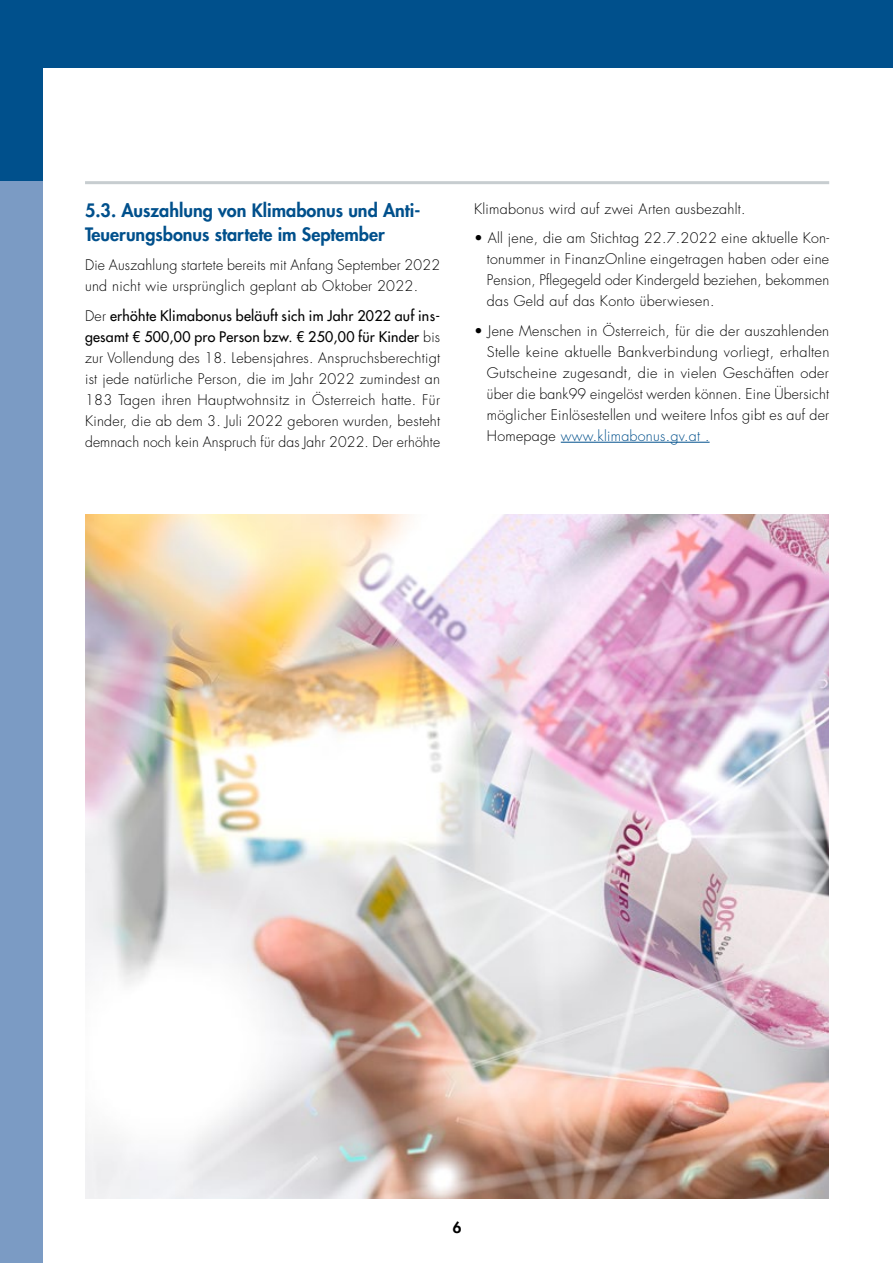
<style>
.page{position:relative;width:893px;height:1263px;background:#fff}
.page>*{position:absolute;margin:0;border:0;box-sizing:border-box;transform-origin:0 0}
.t1{font:800 18px/24px "Futura Std";color:#00508c}
.t2{font:800 15px "Futura Std";color:#000}
.t3{font:300 14.25px/21px "Futura Std";letter-spacing:.02em;color:#000;text-align:justify}
.s1{font-weight:500}
.s2{color:#00508c}
</style>
<div class="page">
<div style="left:0;top:0;width:43px;height:1263px;background:#7b9bc4"></div>
<div style="left:0;top:0;width:893px;height:68px;background:#00508c"></div>
<div style="left:0;top:0;width:43px;height:181px;background:#00508c"></div>
<hr style="left:85px;top:181px;width:744px;height:3px;background:#c7cdd0">
<hr style="left:561px;top:442px;width:149px;height:1px;background:#00508c">
<img style="left:86px;top:514px;width:742px;height:684px">
<p class="t1" style="left:85px;top:198px;width:337px">5.3. Auszahlung von Klimabonus und Anti-<br>Teuerungsbonus startete im September</p>
<p class="t3" style="left:85px;top:255px;width:356px">Die Auszahlung startete bereits mit Anfang September 2022 und nicht wie ursprünglich geplant ab Oktober 2022.</p>
<p class="t3" style="left:85px;top:306px;width:357px">Der <span class="s1">erhöhte Klimabonus beläuft sich im Jahr 2022 auf ins&shy;gesamt € 500,00 pro Person bzw. € 250,00 für Kinder</span> bis zur Vollendung des 18. Lebensjahres. Anspruchsberechtigt ist jede natürliche Person, die im Jahr 2022 zumindest an 183 Tagen ihren Hauptwohnsitz in Österreich hatte. Für Kinder, die ab dem 3. Juli 2022 geboren wurden, besteht demnach noch kein Anspruch für das Jahr 2022. Der erhöhte</p>
<p class="t3" style="left:474px;top:198px;width:273px">Klimabonus wird auf zwei Arten ausbezahlt.</p>
<p class="t3" style="left:487px;top:228px;width:344px;text-indent:-13px">• All jene, die am Stichtag 22.7.2022 eine aktuelle Kon&shy;tonummer in FinanzOnline eingetragen haben oder eine Pension, Pflegegeld oder Kindergeld beziehen, bekommen das Geld auf das Konto überwiesen.</p>
<p class="t3" style="left:487px;top:320px;width:344px;text-indent:-13px">• Jene Menschen in Österreich, für die der auszahlenden Stelle keine aktuelle Bankverbindung vorliegt, erhalten Gutscheine zugesandt, die in vielen Geschäften oder über die bank99 eingelöst werden können. Eine Übersicht möglicher Einlösestellen und weitere Infos gibt es auf der Homepage <span class="s2">www.klimabonus.gv.at .</span></p>
<p class="t2" style="left:453px;top:1218px;width:10px">6</p>
</div>
